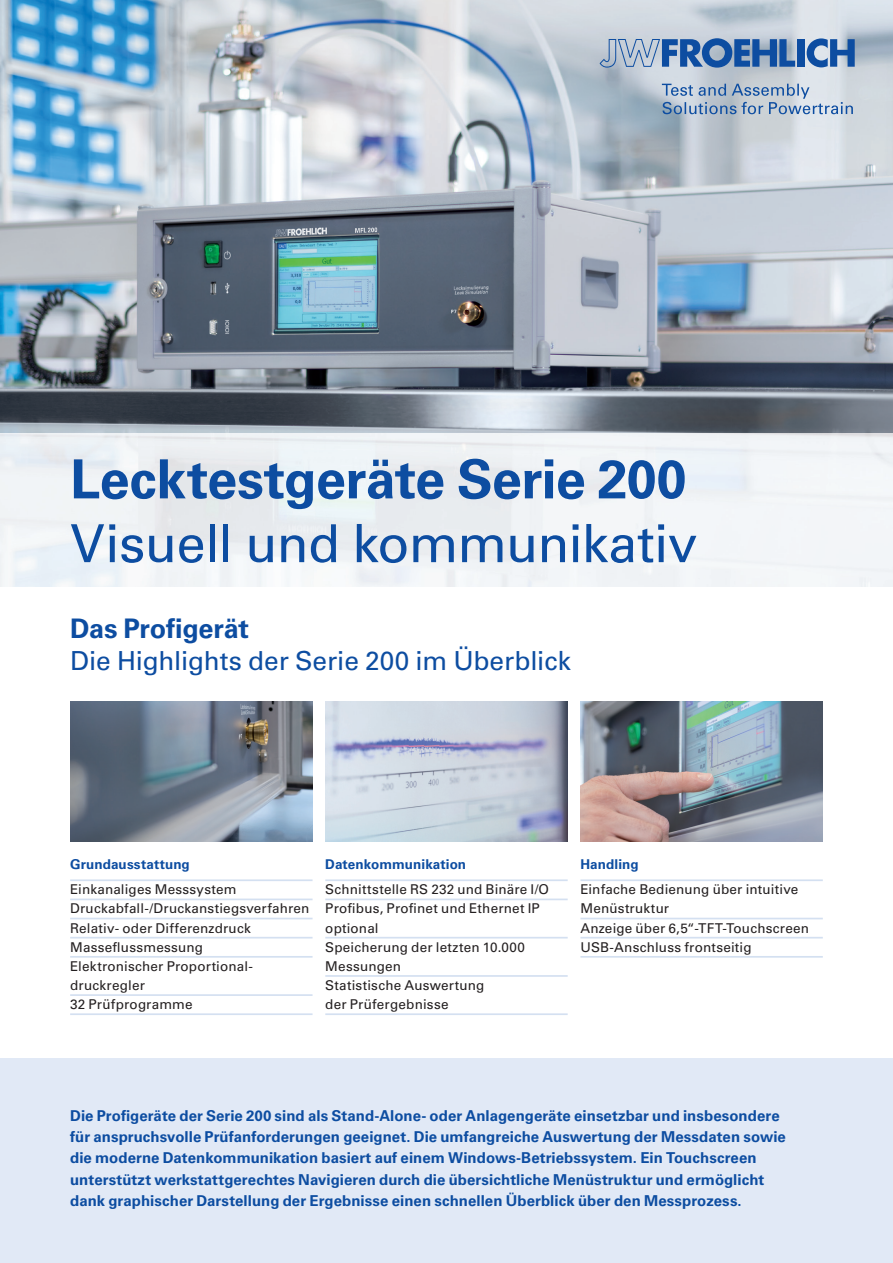
<style>
.page{position:relative;width:893px;height:1263px;background:#fff}
.page>*{position:absolute;margin:0;border:0;box-sizing:border-box;transform-origin:0 0}
.t1{font:700 54px "Univers LT Std";letter-spacing:-.01em;color:#0d4da1}
.t2{font:52.5px "Univers LT Std";letter-spacing:-.015em;color:#0d4da1}
.t3{font:700 27px "Univers LT Std";letter-spacing:-.01em;color:#0d4da1}
.t4{font:26.25px "Univers LT Std";letter-spacing:-.005em;color:#0d4da1}
.t5{font:700 15px/21.3px "Univers LT Std";letter-spacing:.005em;color:#0d4da1}
.t6{font:13.5px/19.2px "Univers LT Std";letter-spacing:.015em;color:#231f20}
.t7{font:700 13.5px "Univers LT Std";letter-spacing:.005em;color:#0d4da1}
</style>
<div class="page">
<img style="left:0;top:0;width:893px;height:587px">
<div style="left:0;top:1059px;width:893px;height:204px;background:#e1e9f6"></div>
<img style="left:70px;top:702px;width:243px;height:140px">
<img style="left:325px;top:702px;width:243px;height:140px">
<img style="left:580px;top:702px;width:243px;height:140px">
<svg style="left:662px;top:84px;width:191px;height:30px"></svg>
<svg style="left:600px;top:38px;width:195px;height:30px"></svg>
<div style="left:797px;top:39px;width:8px;height:28px;background:#0d4da1"></div>
<svg style="left:807px;top:38px;width:48px;height:29px"></svg>
<hr style="left:70px;top:879px;width:243px;height:2px;background:#d4e0f1">
<hr style="left:70px;top:898px;width:243px;height:2px;background:#d4e0f1">
<hr style="left:70px;top:918px;width:243px;height:1px;background:#d4e0f1">
<hr style="left:70px;top:937px;width:243px;height:1px;background:#d4e0f1">
<hr style="left:70px;top:956px;width:243px;height:2px;background:#d4e0f1">
<hr style="left:70px;top:994px;width:243px;height:2px;background:#d4e0f1">
<hr style="left:70px;top:1013px;width:243px;height:2px;background:#d4e0f1">
<hr style="left:325px;top:879px;width:243px;height:2px;background:#d4e0f1">
<hr style="left:325px;top:898px;width:243px;height:2px;background:#d4e0f1">
<hr style="left:325px;top:937px;width:243px;height:1px;background:#d4e0f1">
<hr style="left:325px;top:975px;width:243px;height:2px;background:#d4e0f1">
<hr style="left:325px;top:1013px;width:243px;height:2px;background:#d4e0f1">
<hr style="left:580px;top:879px;width:243px;height:2px;background:#d4e0f1">
<hr style="left:580px;top:918px;width:243px;height:1px;background:#d4e0f1">
<hr style="left:580px;top:937px;width:243px;height:1px;background:#d4e0f1">
<hr style="left:580px;top:956px;width:243px;height:2px;background:#d4e0f1">
<h1 class="t1" style="left:70px;top:448px;width:618px">Lecktestgeräte Serie 200</h1>
<h2 class="t2" style="left:70px;top:512px;width:629px">Visuell und kommunikativ</h2>
<h3 class="t3" style="left:70px;top:613px;width:180px">Das Profigerät</h3>
<h3 class="t4" style="left:70px;top:645px;width:502px">Die Highlights der Serie 200 im Überblick</h3>
<p class="t7" style="left:70px;top:856px;width:121px">Grundausstattung</p>
<p class="t6" style="left:70px;top:880px;width:241px">Einkanaliges Messsystem<br>Druckabfall-/Druckanstiegs verfahren<br>Relativ- oder Differenz druck<br>Massefluss messung<br>Elektronischer Proportional&shy;druckregler<br>32 Prüfprogramme</p>
<p class="t7" style="left:325px;top:856px;width:142px">Datenkommunikation</p>
<p class="t6" style="left:325px;top:880px;width:225px">Schnittstelle RS 232 und Binäre I/O<br>Profibus, Profinet und Ethernet IP optional<br>Speicherung der letzten 10.000<br>Messungen<br>Statistische Auswertung<br>der Prüf ergebnisse</p>
<p class="t7" style="left:580px;top:856px;width:60px">Handling</p>
<p class="t6" style="left:580px;top:880px;width:230px">Einfache Bedienung über intuitive<br>Menü struktur<br>Anzeige über 6,5“-TFT-Touch screen<br>USB-Anschluss frontseitig</p>
<p class="t5" style="left:70px;top:1105px;width:717px">Die Profigeräte der Serie 200 sind als Stand-Alone- oder Anlagengeräte einsetzbar und insbesondere für anspruchsvolle Prüfanforderungen geeignet. Die umfangreiche Auswertung der Messdaten sowie die moderne Datenkommunikation basiert auf einem Windows-Betriebssystem. Ein Touchscreen unterstützt werkstattgerechtes Navigieren durch die übersichtliche Menüstruktur und ermöglicht dank graphischer Darstellung der Ergebnisse einen schnellen Überblick über den Messprozess.</p>
</div>
